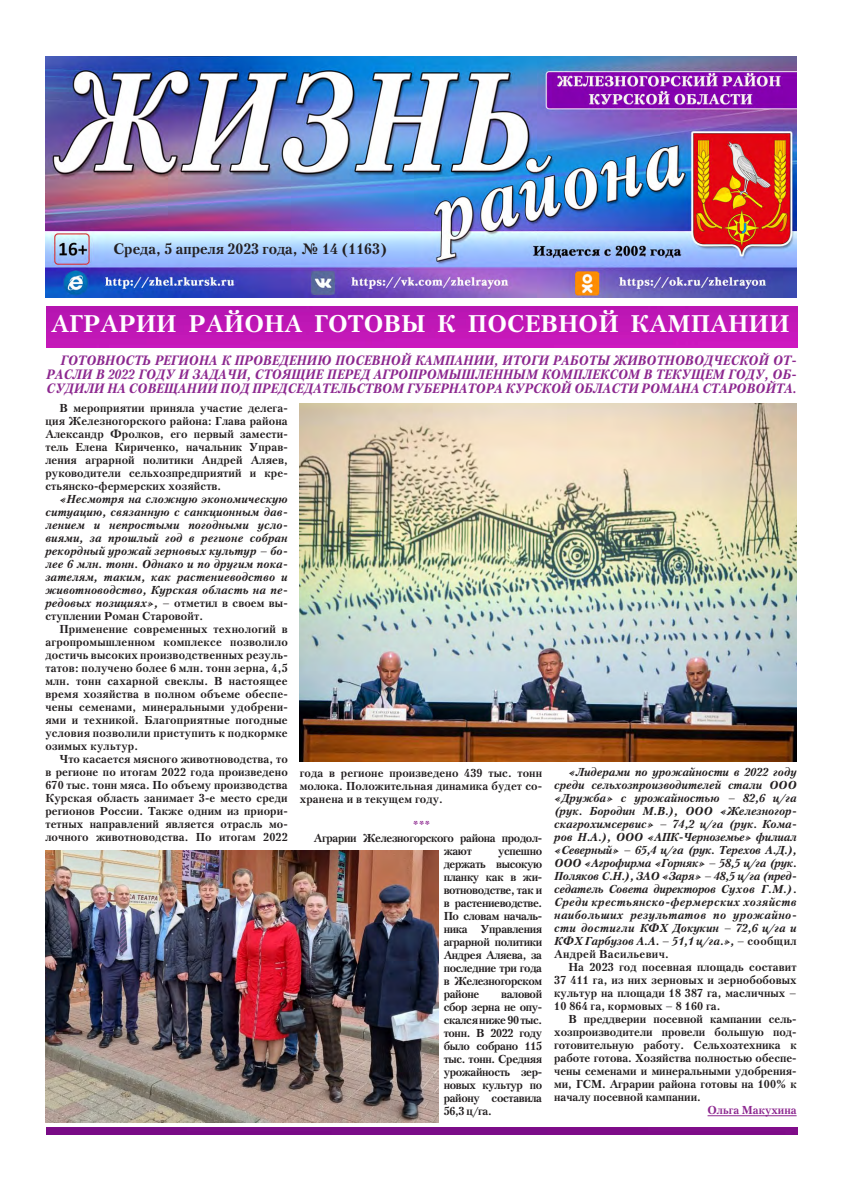
<style>
.page{position:relative;width:842px;height:1191px;background:#fff}
.page>*{position:absolute;margin:0;border:0;box-sizing:border-box;transform-origin:0 0}
.Заголовок{font:700 24px "Petersburg C";letter-spacing:.01em;color:#fff}
.t1{font:700 15px "Petersburg C";color:#231f20}
.Стиль_абзаца_1{font:italic 700 13.5px/14px "Petersburg C";color:#8c278f;text-align:justify;scale:.94 1}
.Текст{font:700 11.5px/13px "Petersburg C";letter-spacing:.01em;color:#231f20;text-align:justify}
.Текст-2{font:italic 700 11.5px/13px "Petersburg C";letter-spacing:.01em;color:#231f20;text-align:justify}
.Текст-3{font:700 11.5px/13px "Petersburg C";letter-spacing:-.03em;color:#231f20}
.Текст-4{font:700 11.5px "Petersburg C";color:#8c278f}
.Текст-5{font:italic 700 11.5px "Petersburg C";color:#8c278f}
.s1{font-style:normal}
</style>
<div class="page">
<img style="left:46px;top:306px;width:751px;height:42px">
<img style="left:45px;top:57px;width:752px;height:240px">
<div style="left:46px;top:1127px;width:751px;height:7px;background:#7b0c88"></div>
<img style="left:300px;top:403px;width:497px;height:358px">
<hr style="left:707px;top:1115px;width:90px;height:1px;background:#8c278f">
<img style="left:45px;top:850px;width:393px;height:272px">
<p class="t1" style="left:113px;top:240px;width:275px">Среда, 5 апреля 2023 года, № 14 (1163)</p>
<p class="Заголовок" style="left:51px;top:310px;width:740px">АГРАРИИ РАЙОНА ГОТОВЫ К ПОСЕВНОЙ КАМПАНИИ</p>
<p class="Стиль_абзаца_1" style="left:46px;top:353px;width:800px;text-indent:14px">ГОТОВНОСТЬ РЕГИОНА К ПРОВЕДЕНИЮ ПОСЕВНОЙ КАМПАНИИ, ИТОГИ РАБОТЫ ЖИВОТНОВОДЧЕСКОЙ ОТ-РАСЛИ В 2022 ГОДУ И ЗАДАЧИ, СТОЯЩИЕ ПЕРЕД АГРОПРОМЫШЛЕННЫМ КОМПЛЕКСОМ В ТЕКУЩЕМ ГОДУ, ОБ-СУДИЛИ НА СОВЕЩАНИИ ПОД ПРЕДСЕДАТЕЛЬСТВОМ ГУБЕРНАТОРА КУРСКОЙ ОБЛАСТИ РОМАНА СТАРОВОЙТА.</p>
<p class="Текст" style="left:45px;top:402px;width:244px;text-indent:14px">В мероприятии приняла участие делега&shy;ция Железногорского района: Глава района Александр Фролков, его первый замести&shy;тель Елена Кириченко, начальник Управ&shy;ления аграрной политики Андрей Аляев, руководители сельхозпредприятий и кре&shy;стьянско-фермерских хозяйств.</p>
<p class="Текст-2" style="left:45px;top:493px;width:244px;text-indent:14px">«Несмотря на сложную экономическую ситуацию, связанную с санкционным дав&shy;лением и непростыми погодными усло&shy;виями, за прошлый год в регионе собран рекордный урожай зерновых культур – бо&shy;лее 6 млн. тонн. Однако и по другим пока&shy;зателям, таким, как растениеводство и животноводство, Курская область на пе&shy;редовых позициях», <span class="s1">– отметил в своем вы&shy;ступлении Роман Старовойт.</span></p>
<p class="Текст" style="left:45px;top:623px;width:244px;text-indent:14px">Применение современных технологий в агропромышленном комплексе позволило достичь высоких производственных резуль&shy;татов: получено более 6 млн. тонн зерна, 4,5 млн. тонн сахарной свеклы. В настоящее время хозяйства в полном объеме обеспе&shy;чены семенами, минеральными удобрени&shy;ями и техникой. Благоприятные погодные условия позволили приступить к подкормке озимых культур.</p>
<p class="Текст" style="left:45px;top:753px;width:244px;text-indent:14px">Что касается мясного животноводства, то в регионе по итогам 2022 года произведено 670 тыс. тонн мяса. По объему производства Курская область занимает 3-е место среди регионов России. Также одним из приори&shy;тетных направлений является отрасль мо&shy;лочного животноводства. По итогам 2022</p>
<p class="Текст" style="left:300px;top:766px;width:244px">года в регионе произведено 439 тыс. тонн молока. Положительная динамика будет со&shy;хранена и в текущем году.</p>
<p class="Текст-5" style="left:412px;top:818px;width:19px">***</p>
<p class="Текст-3" style="left:444px;top:831px;width:100px;text-indent:-130px">Аграрии Железногорского района продол&shy;жают</p>
<p class="Текст" style="left:444px;top:844px;width:100px;text-indent:54px">успешно держать высокую планку как в жи&shy;вотноводстве, так и в растениеводстве.<br>По словам началь&shy;ника Управления аграрной политики Андрея Аляева, за последние три года в Железногорском районе</p>
<p class="Текст" style="left:444px;top:987px;width:100px;text-indent:57px">валовой сбор зерна не опу&shy;скался ниже 90 тыс. тонн. В 2022 году было собрано 115 тыс. тонн. Средняя урожайность зер&shy;новых культур по району составила 56,3 ц/га.</p>
<p class="Текст-2" style="left:554px;top:766px;width:244px;text-indent:14px">«Лидерами по урожайности в 2022 году среди сельхозпроизводителей стали ООО «Дружба» с урожайностью – 82,6 ц/га (рук. Бородин М.В.), ООО «Железногор&shy;скагрохимсервис» – 74,2 ц/га (рук. Кома&shy;ров Н.А.), ООО «АПК-Черноземье» филиал «Северный» – 65,4 ц/га (рук. Терехов А.Д.), ООО «Агрофирма «Горняк» – 58,5 ц/га (рук.<br>Поляков С.Н.), ЗАО «Заря» – 48,5 ц/га (пред&shy;седатель Совета директоров Сухов Г.М.).<br>Среди крестьянско-фермерских хозяйств наибольших результатов по урожайно&shy;сти достигли КФХ Докукин – 72,6 ц/га и КФХ Гарбузов А.А. – 51,1 ц/га.», <span class="s1">– сообщил Андрей Васильевич.</span></p>
<p class="Текст" style="left:554px;top:961px;width:244px;text-indent:14px">На 2023 год посевная площадь составит 37 411 га, из них зерновых и зернобобовых культур на площади 18 387 га, масличных – 10 864 га, кормовых – 8 160 га.</p>
<p class="Текст" style="left:554px;top:1013px;width:244px;text-indent:14px">В преддверии посевной кампании сель&shy;хозпроизводители провели большую под&shy;готовительную работу. Сельхозтехника к работе готова. Хозяйства полностью обеспе&shy;чены семенами и минеральными удобрения&shy;ми, ГСМ. Аграрии района готовы на 100% к началу посевной кампании.</p>
<p class="Текст-4" style="left:707px;top:1103px;width:91px">Ольга Макухина</p>
</div>
